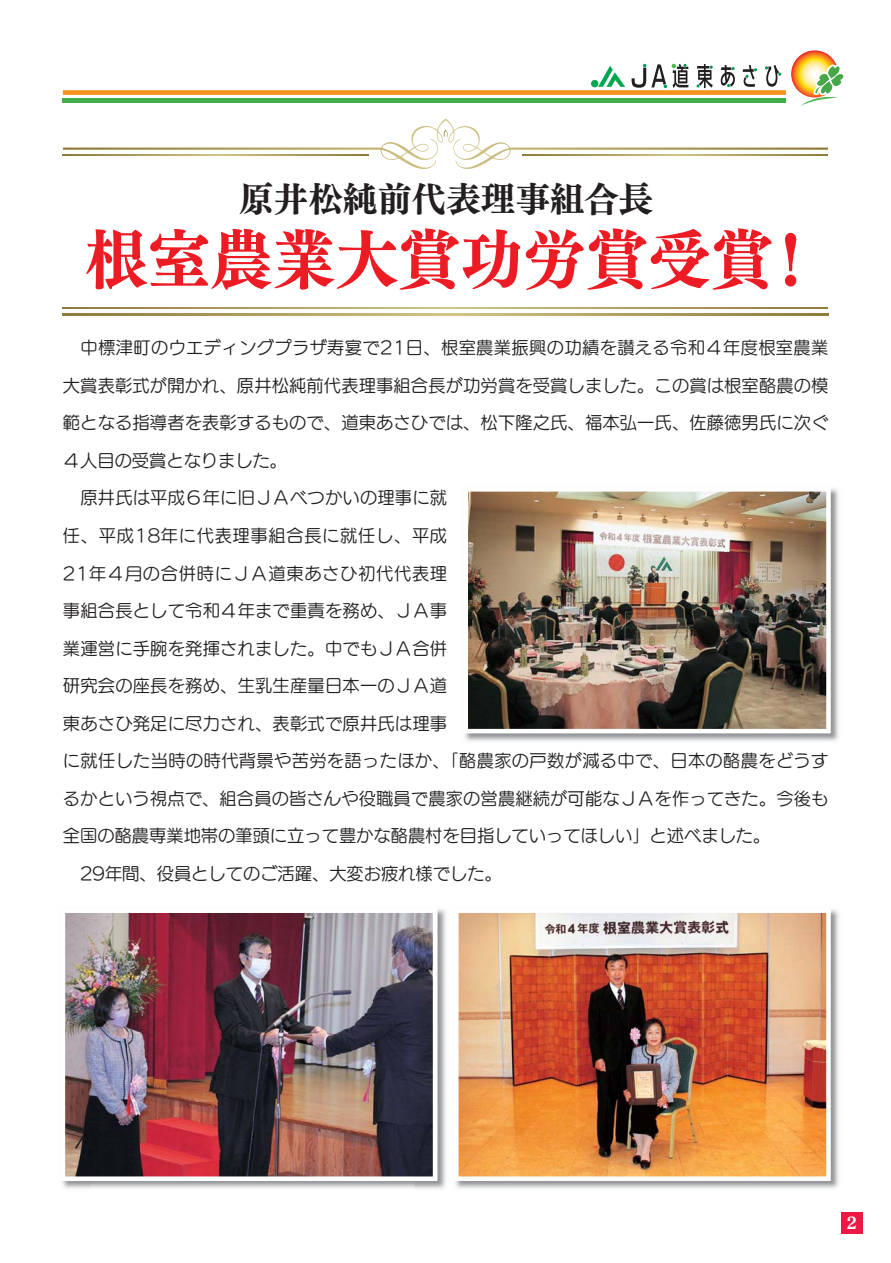
<style>
.page{position:relative;width:891px;height:1263px;background:#fff}
.page>*{position:absolute;margin:0;border:0;box-sizing:border-box;transform-origin:0 0}
.t1{font:64.5px "UD Mincho Pro B 90 pv RKSJ H";color:#ed1c24}
.t2{font:34.5px "UD Mincho Pro B 90 pv RKSJ H";color:#231f20}
.t3{font:17.25px/37.5px "UD Marugo Large Pro M 90 pv RKSJ H";letter-spacing:.015em;color:#231f20}
.t4{font:16.5px "Matisse Pro EB 90 pv RKSJ H";color:#fff}
</style>
<div class="page">
<div style="left:841px;top:1212px;width:21px;height:22px;background:#ed1846"></div>
<svg style="left:791px;top:50px;width:52px;height:56px"></svg>
<hr style="left:63px;top:98px;width:723px;height:4px;background:#41ad49">
<div style="left:63px;top:90px;width:723px;height:5px;background:#f7931d"></div>
<svg style="left:598px;top:66px;width:27px;height:21px"></svg>
<div style="left:591px;top:80px;width:7px;height:7px;background:#00a650;border-radius:50%"></div>
<svg style="left:631px;top:64px;width:57px;height:24px"></svg>
<svg style="left:696px;top:64px;width:17px;height:24px"></svg>
<svg style="left:721px;top:65px;width:14px;height:22px"></svg>
<svg style="left:743px;top:65px;width:14px;height:22px"></svg>
<svg style="left:765px;top:65px;width:16px;height:22px"></svg>
<svg style="left:381px;top:120px;width:447px;height:49px"></svg>
<svg style="left:63px;top:313px;width:765px;height:3px;background:#af9e5f"></svg>
<svg style="left:63px;top:154px;width:306px;height:1px"></svg>
<svg style="left:522px;top:154px;width:306px;height:1px"></svg>
<svg style="left:63px;top:308px;width:765px;height:1px"></svg>
<img style="left:464px;top:488px;width:375px;height:254px">
<img style="left:464px;top:488px;width:367px;height:245px">
<img style="left:62px;top:1181px;width:29px;height:8px">
<img style="left:65px;top:913px;width:349px;height:264px">
<img style="left:455px;top:909px;width:384px;height:280px">
<img style="left:414px;top:909px;width:32px;height:280px">
<img style="left:414px;top:909px;width:23px;height:271px">
<img style="left:455px;top:909px;width:376px;height:271px">
<h2 class="t2" style="left:239px;top:186px;width:415px">原井松純前代表理事組合長</h2>
<h1 class="t1" style="left:85px;top:235px;width:738px">根室農業大賞功労賞受賞！</h1>
<p class="t3" style="left:63px;top:331px;width:767px">　中標津町のウエディングプラザ寿宴で21日、根室農業振興の功績を讃える令和４年度根室農業大賞表彰式が開かれ、原井松純前代表理事組合長が功労賞を受賞しました。この賞は根室酪農の模範となる指導者を表彰するもので、道東あさひでは、松下隆之氏、福本弘一氏、佐藤徳男氏に次ぐ４人目の受賞となりました。<br>　原井氏は平成６年に旧ＪＡべつかいの理事に就<br>任、平成18年に代表理事組合長に就任し、平成<br>21年４月の合併時にＪＡ道東あさひ初代代表理<br>事組合長として令和４年まで重責を務め、ＪＡ事<br>業運営に手腕を発揮されました。中でもＪＡ合併<br>研究会の座長を務め、生乳生産量日本一のＪＡ道<br>東あさひ発足に尽力され、表彰式で原井氏は理事<br>に就任した当時の時代背景や苦労を語ったほか、「酪農家の戸数が減る中で、日本の酪農をどうするかという視点で、組合員の皆さんや役職員で農家の営農継続が可能なＪＡを作ってきた。今後も全国の酪農専業地帯の筆頭に立って豊かな酪農村を目指していってほしい」と述べました。<br>　29年間、役員としてのご活躍、大変お疲れ様でした。</p>
<p class="t4" style="left:846px;top:1216px;width:12px">2</p>
</div>
